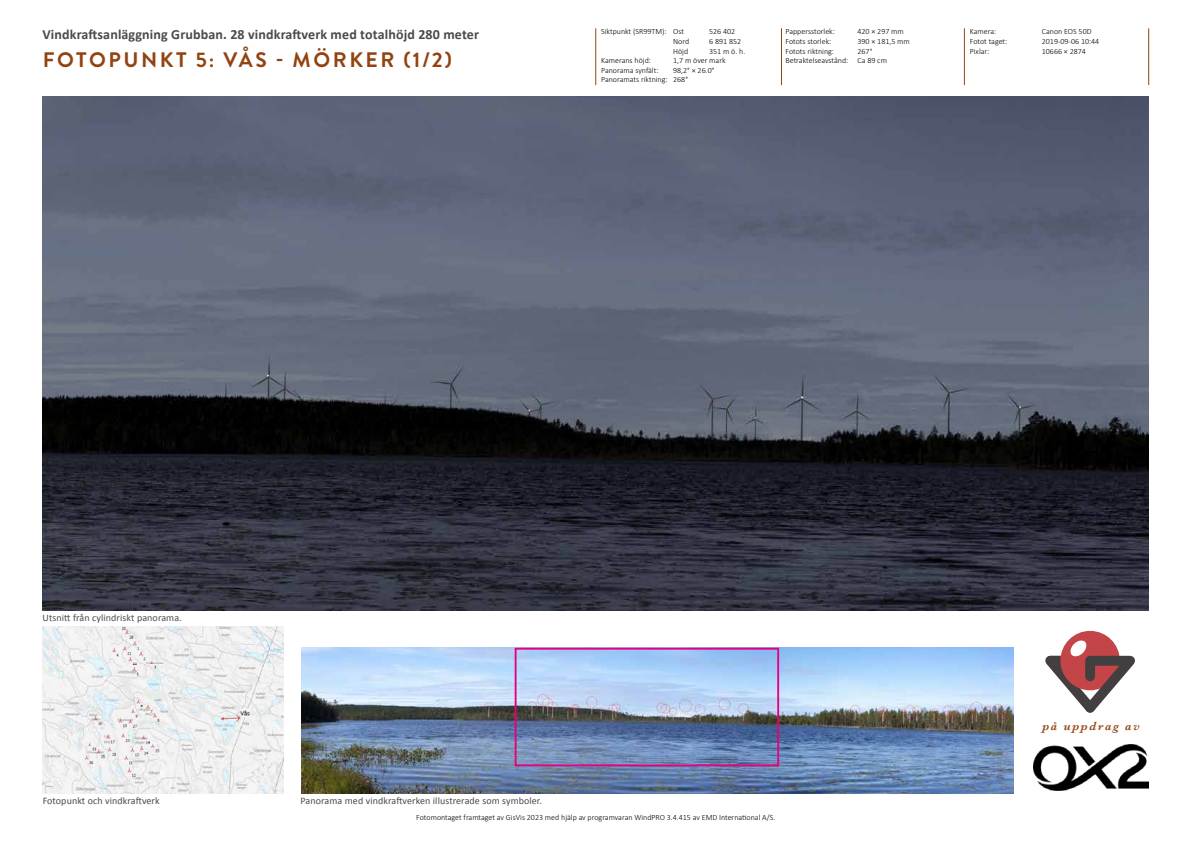
<style>
.page{position:relative;width:1191px;height:842px;background:#fff}
.page>*{position:absolute;margin:0;border:0;box-sizing:border-box;transform-origin:0 0}
.t1{font:700 21px "Brandon Grotesque";letter-spacing:.12em;color:#924310}
.t2{font:700 14px "Calibri";letter-spacing:.01em;color:#4a4a49}
.t3{font:italic 600 12px "Baskerville";letter-spacing:.14em;color:#924310}
.t4{font:10px "Calibri";letter-spacing:.01em;color:#4a4a49}
.t5{font:300 8px/9.6px "Calibri";color:#000}
.t6{font:700 4px "Tahoma";color:#000}
.t7{font:2.4px "Tahoma";color:#000}
</style>
<div class="page">
<img style="left:43px;top:96px;width:1105px;height:515px">
<img style="left:301px;top:648px;width:712px;height:146px">
<img style="left:1033px;top:744px;width:115px;height:47px">
<img style="left:43px;top:626px;width:240px;height:168px">
<div style="left:514px;top:648px;width:265px;height:118px;border:2px solid #e6007d"></div>
<div style="left:1060px;top:631px;width:59px;height:59px;background:#c34547;border-radius:50%"></div>
<svg style="left:1045px;top:639px;width:90px;height:74px"></svg>
<hr style="left:1148px;top:28px;width:1px;height:57px;background:#924310">
<hr style="left:595px;top:28px;width:1px;height:57px;background:#924310">
<hr style="left:781px;top:28px;width:1px;height:57px;background:#924310">
<hr style="left:964px;top:28px;width:1px;height:57px;background:#924310">
<h2 class="t2" style="left:43px;top:25px;width:438px">Vindkraftsanläggning Grubban. 28 vindkraftverk med totalhöjd 280 meter</h2>
<h1 class="t1" style="left:43px;top:45px;width:411px">FOTOPU NKT 5: VÅS - MÖRKER (1/2)</h1>
<p class="t5" style="left:601px;top:27px;width:84px">Siktpunkt (SR99TM): Ost</p>
<p class="t5" style="left:709px;top:27px;width:28px">526 402</p>
<p class="t5" style="left:673px;top:36px;width:18px">Nord</p>
<p class="t5" style="left:709px;top:36px;width:34px">6 891 852</p>
<p class="t5" style="left:673px;top:46px;width:17px">Höjd</p>
<p class="t5" style="left:709px;top:46px;width:38px">351 m ö. h.</p>
<p class="t5" style="left:601px;top:55px;width:51px">Kamerans höjd:</p>
<p class="t5" style="left:673px;top:55px;width:54px">1,7 m över mark</p>
<p class="t5" style="left:601px;top:65px;width:59px">Panorama synfält:</p>
<p class="t5" style="left:601px;top:65px;width:115px;text-indent:72px">98,2° × 26.0°<br>Panoramats riktning: 268°</p>
<p class="t5" style="left:785px;top:27px;width:51px">Pappersstorlek:</p>
<p class="t5" style="left:857px;top:27px;width:48px">420 × 297 mm</p>
<p class="t5" style="left:785px;top:36px;width:47px">Fotots storlek:</p>
<p class="t5" style="left:857px;top:36px;width:54px">390 × 181,5 mm</p>
<p class="t5" style="left:785px;top:46px;width:50px">Fotots riktning:</p>
<p class="t5" style="left:785px;top:46px;width:103px;text-indent:72px">267°<br>Betraktelseavstånd: Ca 89 cm</p>
<p class="t5" style="left:969px;top:27px;width:28px">Kamera:</p>
<p class="t5" style="left:1041px;top:27px;width:51px">Canon EOS 50D</p>
<p class="t5" style="left:969px;top:36px;width:39px">Fotot taget:</p>
<p class="t5" style="left:1041px;top:36px;width:59px">2019-09-06 10:44</p>
<p class="t5" style="left:969px;top:46px;width:21px">Pixlar:</p>
<p class="t5" style="left:1041px;top:46px;width:46px">10666 × 2874</p>
<p class="t4" style="left:43px;top:612px;width:141px">Utsnitt från cylindriskt panorama.</p>
<p class="t4" style="left:43px;top:794px;width:119px">Fotopunkt och vindkraftverk</p>
<p class="t4" style="left:300px;top:794px;width:243px">Panorama med vindkraftverken illustrerade som symboler.</p>
<p class="t7" style="left:312px;top:799px;width:18px">Användarlicens:</p>
<p class="t6" style="left:312px;top:802px;width:24px">Ecogain AB</p>
<p class="t5" style="left:416px;top:812px;width:360px">Fotomontaget framtaget av GisVis 2023 med hjälp av programvaran WindPRO 3.4.415 av EMD International A/S.</p>
<h3 class="t3" style="left:1042px;top:719px;width:99px">på uppdrag av</h3>
</div>
